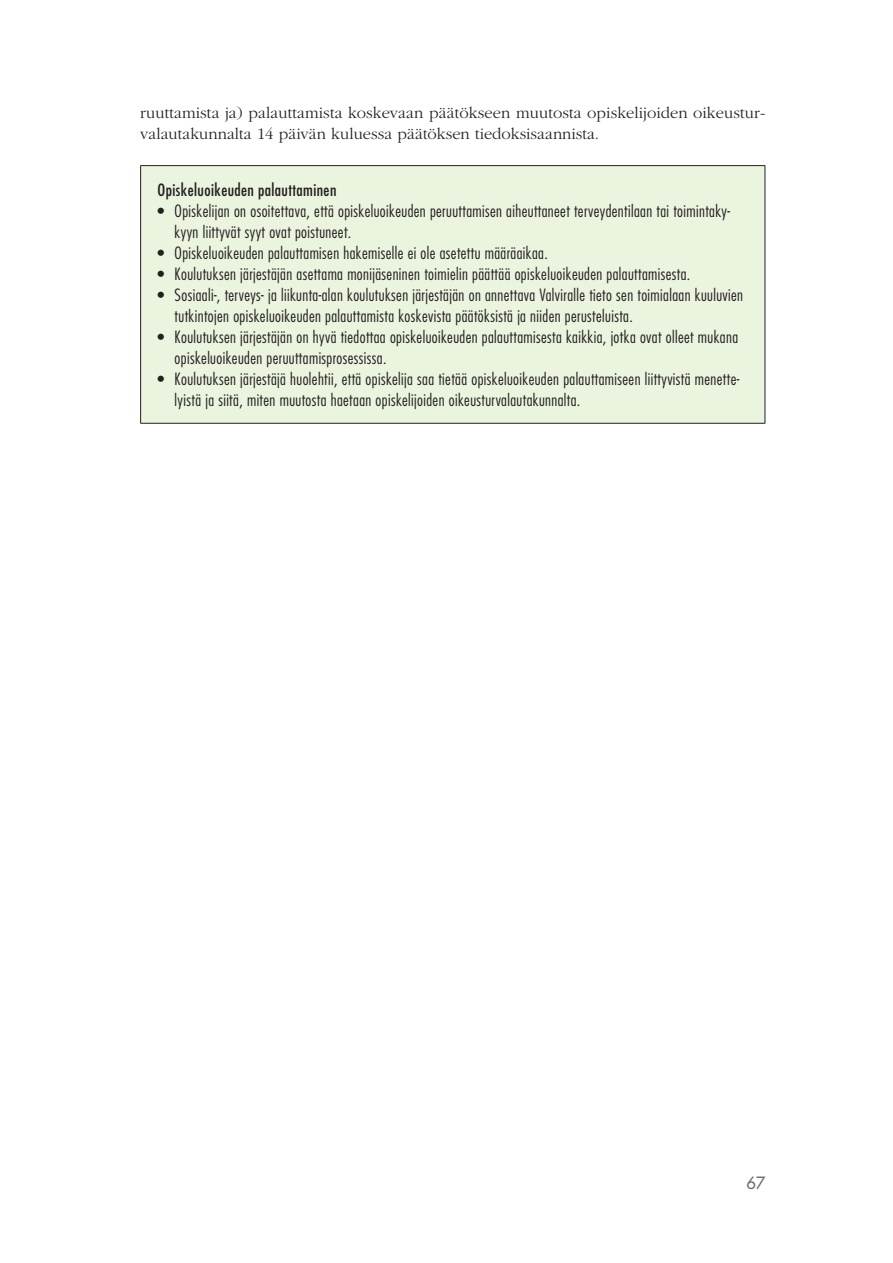
<style>
.page{position:relative;width:893px;height:1263px;background:#fff}
.page>*{position:absolute;margin:0;border:0;box-sizing:border-box;transform-origin:0 0}
.t1{font:300 condensed 16.5px/21px "Futura Std";letter-spacing:.025em;color:#231f20}
.t2{font:300 16.5px/20.7px "ITC Garamond Std";letter-spacing:.005em;color:#231f20}
.t3{font:condensed 16.5px "Futura Std";letter-spacing:.025em;color:#231f20}
.t4{font:500 16.5px "Futura Std";color:#6d6f71}
</style>
<div class="page">
<div style="left:141px;top:166px;width:624px;height:257px;background:#ebf4de"></div>
<hr style="left:140px;top:165px;width:625px;height:1px;background:#231f20">
<hr style="left:140px;top:166px;width:1px;height:257px;background:#231f20">
<hr style="left:765px;top:166px;width:1px;height:257px;background:#231f20">
<hr style="left:140px;top:423px;width:625px;height:1px;background:#231f20">
<p class="t2" style="left:140px;top:103px;width:627px">ruuttamista ja) palauttamista koskevaan päätökseen muutosta opiskelijoiden oikeustur&shy;valautakunnalta 14 päivän kuluessa päätöksen tiedoksisaannista.</p>
<p class="t3" style="left:158px;top:180px;width:180px">Opiskeluoikeuden palauttaminen</p>
<p class="t1" style="left:175px;top:201px;width:557px;text-indent:-17px">• Opiskelijan on osoitettava, että opiskeluoikeuden peruuttamisen aiheuttaneet terveydentilaan tai toimintaky&shy;kyyn liittyvät syyt ovat poistuneet.</p>
<p class="t1" style="left:158px;top:243px;width:392px">• Opiskeluoikeuden palauttamisen hakemiselle ei ole asetettu määräaikaa.</p>
<p class="t1" style="left:158px;top:264px;width:534px">• Koulutuksen järjestäjän asettama monijäseninen toimielin päättää opiskeluoikeuden palauttamisesta.</p>
<p class="t1" style="left:175px;top:285px;width:570px;text-indent:-17px">• Sosiaali-, terveys- ja liikunta-alan koulutuksen järjestäjän on annettava Valviralle tieto sen toimialaan kuuluvien tutkintojen opiskeluoikeuden palauttamista koskevista päätöksistä ja niiden perusteluista.</p>
<p class="t1" style="left:175px;top:327px;width:565px;text-indent:-17px">• Koulutuksen järjestäjän on hyvä tiedottaa opiskeluoikeuden palauttamisesta kaikkia, jotka ovat olleet mukana opiskeluoikeuden peruuttamisprosessissa.</p>
<p class="t1" style="left:175px;top:369px;width:566px;text-indent:-17px">• Koulutuksen järjestäjä huolehtii, että opiskelija saa tietää opiskeluoikeuden palauttamiseen liittyvistä menette&shy;lyistä ja siitä, miten muutosta haetaan opiskelijoiden oikeusturvalautakunnalta.</p>
<p class="t4" style="left:746px;top:1173px;width:21px">67</p>
</div>
